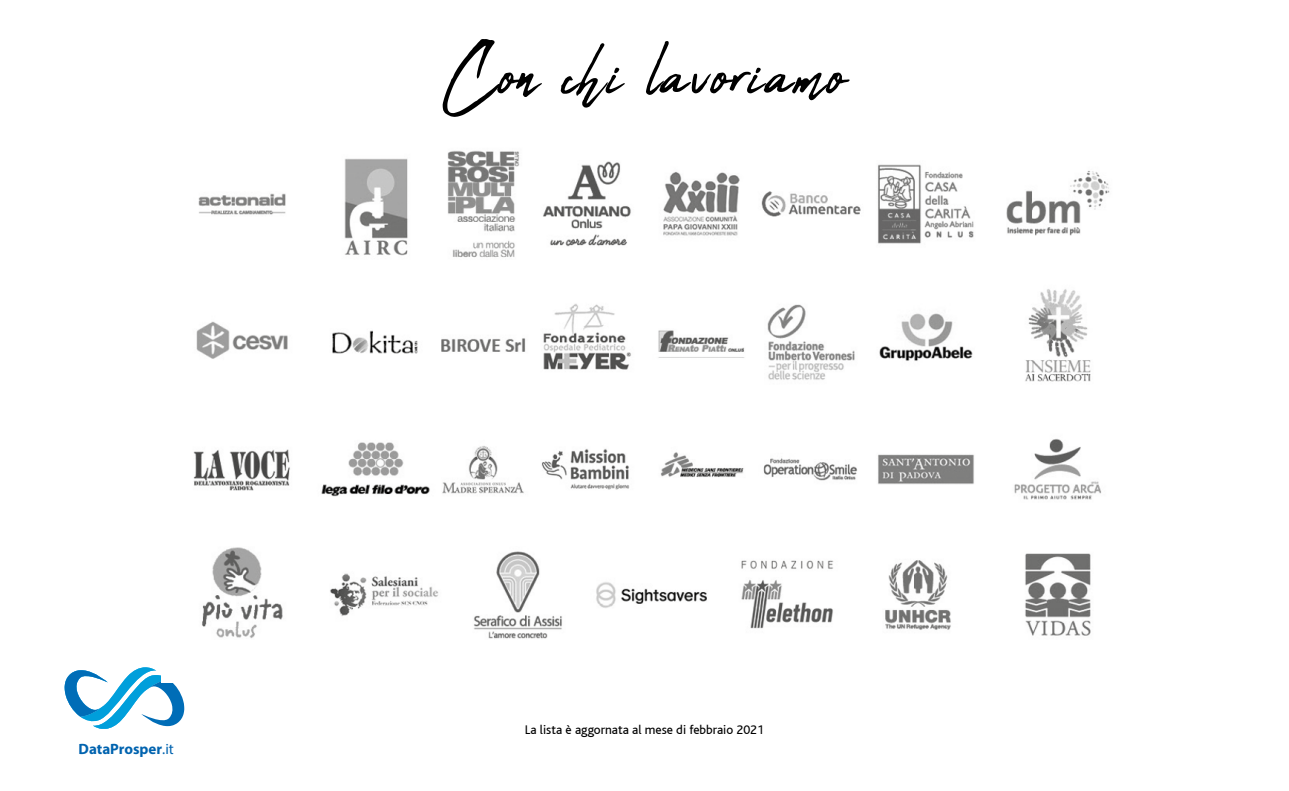
<style>
.page{position:relative;width:1289px;height:791px;background:#fff}
.page>*{position:absolute;margin:0;border:0;box-sizing:border-box;transform-origin:0 0}
.t1{font:97.05px "Abuget";letter-spacing:.02em;color:#000}
.t2{font:700 15px "Myriad Pro";color:#0063af}
.t3{font:13.2px "Bliss";color:#000}
.s1{font-weight:400}
</style>
<div class="page">
<svg style="left:65px;top:667px;width:119px;height:62px"></svg>
<div style="left:162px;top:130px;width:985px;height:552px;background:#fff"></div>
<img style="left:193px;top:150px;width:917px;height:489px">
<p class="t2" style="left:79px;top:739px;width:97px">DataProsper<span class="s1">.it</span></p>
<h1 class="t1" style="left:443px;top:20px;width:404px">Con chi lavoriamo</h1>
<p class="t3" style="left:525px;top:723px;width:240px">La lista è aggornata al mese di febbraio 2021</p>
</div>
